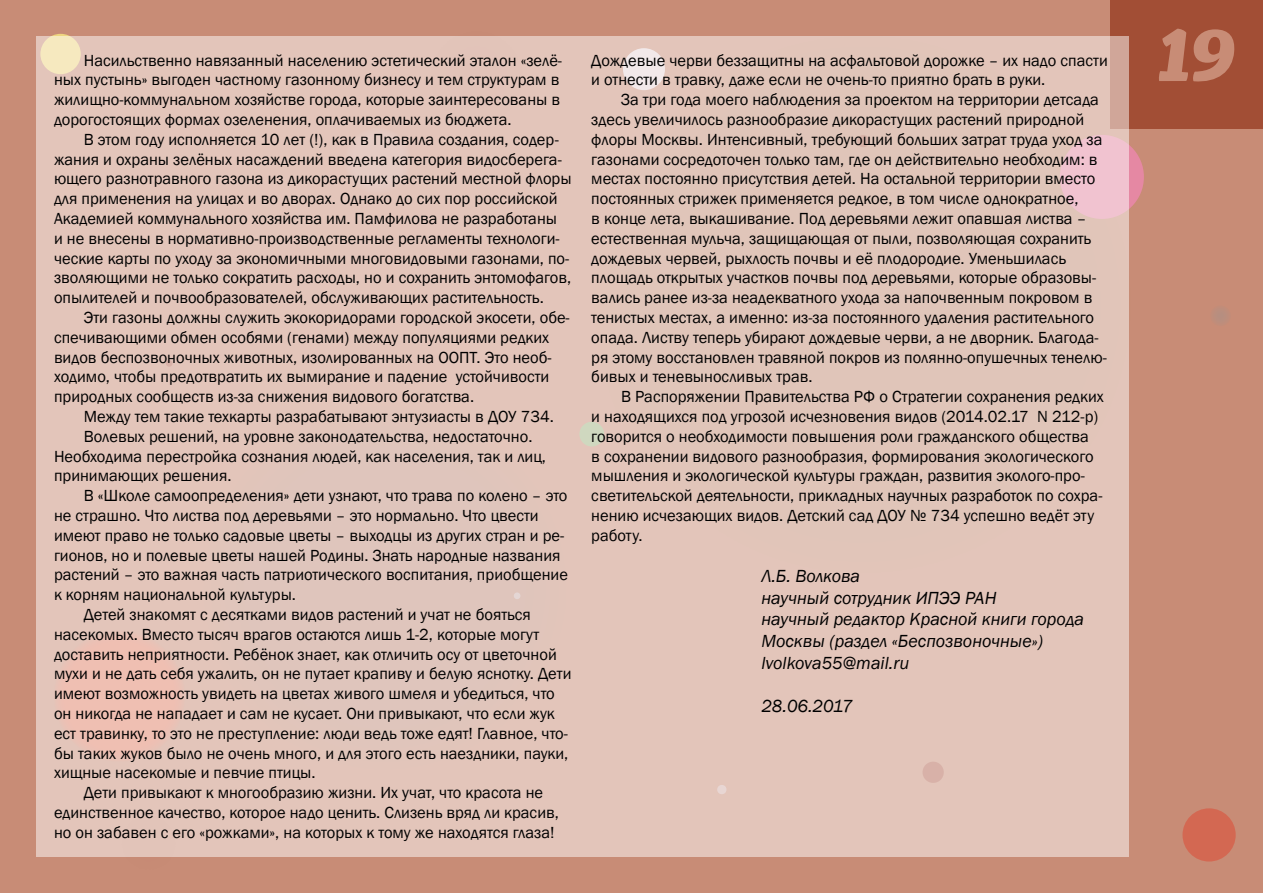
<style>
.page{position:relative;width:1263px;height:893px;background:#c88c76}
.page>*{position:absolute;margin:0;border:0;box-sizing:border-box;transform-origin:0 0}
.t1{font:700 72px "Kiddy Kitty";color:#c88c76}
.t2{font:italic 18px/21.6px "Franklin Gothic";color:#000}
.t3{font:16.5px/19.8px "Franklin Gothic";color:#000}
</style>
<div class="page">
<div style="left:1060px;top:135px;width:84px;height:84px;background:#e588a3;border-radius:50%"></div>
<div style="left:40px;top:34px;width:41px;height:40px;background:#eed580;border-radius:50%"></div>
<div style="left:1182px;top:808px;width:54px;height:53px;background:#d36852;border-radius:50%"></div>
<div style="left:1210px;top:305px;width:21px;height:21px;background:#bd8d7c;border-radius:50%"></div>
<div style="left:1110px;top:0;width:153px;height:128px;background:#a24e35"></div>
<div style="left:36px;top:36px;width:1093px;height:821px;background:#e3c5ba"></div>
<p class="t3" style="left:84px;top:51px;width:480px">Насильственно навязанный населению эстетический эталон «зелё-</p>
<p class="t3" style="left:54px;top:70px;width:507px">ных пустынь» выгоден частному газонному бизнесу и тем структурам в</p>
<p class="t3" style="left:54px;top:90px;width:508px">жилищно-коммунальном хозяйстве города, которые заинтересованы в дорогостоящих формах озеленения, оплачиваемых из бюджета.</p>
<p class="t3" style="left:54px;top:130px;width:519px;text-indent:30px">В этом году исполняется 10 лет (!), как в Правила создания, содер&shy;жания и охраны зелёных насаждений введена категория видосберега&shy;ющего разнотравного газона из дикорастущих растений местной флоры для применения на улицах и во дворах. Однако до сих пор российской Академией коммунального хозяйства им. Памфилова не разработаны<br>и не внесены в нормативно-производственные регламенты технологи&shy;ческие карты по уходу за экономичными многовидовыми газонами, по&shy;зволяющими не только сократить расходы, но и сохранить энтомофагов, опылителей и почвообразователей, обслуживающих растительность.</p>
<p class="t3" style="left:54px;top:308px;width:517px;text-indent:30px">Эти газоны должны служить экокоридорами городской экосети, обе&shy;спечивающими обмен особями (генами) между популяциями редких видов беспозвоночных животных, изолированных на ООПТ. Это необ&shy;ходимо, чтобы предотвратить их вымирание и падение устойчивости природных сообществ из-за снижения видового богатства.</p>
<p class="t3" style="left:84px;top:407px;width:471px">Между тем такие техкарты разрабатывают энтузиасты в ДОУ 734.</p>
<p class="t3" style="left:84px;top:427px;width:450px">Волевых решений, на уровне законодательства, недостаточно.</p>
<p class="t3" style="left:54px;top:447px;width:493px">Необходима перестройка сознания людей, как населения, так и лиц,</p>
<p class="t3" style="left:54px;top:466px;width:179px">принимающих решения.</p>
<p class="t3" style="left:84px;top:486px;width:485px">В «Школе самоопределения» дети узнают, что трава по колено – это</p>
<p class="t3" style="left:54px;top:506px;width:486px">не страшно. Что листва под деревьями – это нормально. Что цвести</p>
<p class="t3" style="left:54px;top:526px;width:512px">имеют право не только садовые цветы – выходцы из других стран и ре-</p>
<p class="t3" style="left:54px;top:546px;width:508px">гионов, но и полевые цветы нашей Родины. Знать народные названия</p>
<p class="t3" style="left:54px;top:565px;width:515px">растений – это важная часть патриотического воспитания, приобщение</p>
<p class="t3" style="left:54px;top:585px;width:244px">к корням национальной культуры.</p>
<p class="t3" style="left:84px;top:605px;width:449px">Детей знакомят с десятками видов растений и учат не бояться</p>
<p class="t3" style="left:54px;top:625px;width:487px">насекомых. Вместо тысяч врагов остаются лишь 1-2, которые могут</p>
<p class="t3" style="left:54px;top:645px;width:504px">доставить неприятности. Ребёнок знает, как отличить осу от цветочной</p>
<p class="t3" style="left:54px;top:664px;width:519px">мухи и не дать себя ужалить, он не путает крапиву и белую яснотку. Дети</p>
<p class="t3" style="left:54px;top:684px;width:502px">имеют возможность увидеть на цветах живого шмеля и убедиться, что</p>
<p class="t3" style="left:54px;top:704px;width:502px">он никогда не нападает и сам не кусает. Они привыкают, что если жук</p>
<p class="t3" style="left:54px;top:724px;width:515px">ест травинку, то это не преступление: люди ведь тоже едят! Главное, что-</p>
<p class="t3" style="left:54px;top:744px;width:516px">бы таких жуков было не очень много, и для этого есть наездники, пауки,</p>
<p class="t3" style="left:54px;top:763px;width:263px">хищные насекомые и певчие птицы.</p>
<p class="t3" style="left:84px;top:783px;width:461px">Дети привыкают к многообразию жизни. Их учат, что красота не</p>
<p class="t3" style="left:54px;top:803px;width:506px">единственное качество, которое надо ценить. Слизень вряд ли красив,</p>
<p class="t3" style="left:54px;top:823px;width:502px">но он забавен с его «рожками», на которых к тому же находятся глаза!</p>
<p class="t3" style="left:591px;top:51px;width:518px">Дождевые черви беззащитны на асфальтовой дорожке – их надо спасти и отнести в травку, даже если не очень-то приятно брать в руки.</p>
<p class="t3" style="left:591px;top:90px;width:517px;text-indent:30px">За три года моего наблюдения за проектом на территории детсада здесь увеличилось разнообразие дикорастущих растений природной флоры Москвы. Интенсивный, требующий больших затрат труда уход за газонами сосредоточен только там, где он действительно необходим: в местах постоянно присутствия детей. На остальной территории вместо постоянных стрижек применяется редкое, в том числе однократное,<br>в конце лета, выкашивание. Под деревьями лежит опавшая листва – естественная мульча, защищающая от пыли, позволяющая сохранить дождевых червей, рыхлость почвы и её плодородие. Уменьшилась площадь открытых участков почвы под деревьями, которые образовы&shy;вались ранее из-за неадекватного ухода за напочвенным покровом в тенистых местах, а именно: из-за постоянного удаления растительного опада. Листву теперь убирают дождевые черви, а не дворник. Благода&shy;ря этому восстановлен травяной покров из полянно-опушечных тенелю&shy;бивых и теневыносливых трав.</p>
<p class="t3" style="left:591px;top:387px;width:514px;text-indent:30px">В Распоряжении Правительства РФ о Стратегии сохранения редких и находящихся под угрозой исчезновения видов (2014.02.17 N 212-р) говорится о необходимости повышения роли гражданского общества<br>в сохранении видового разнообразия, формирования экологического мышления и экологической культуры граждан, развития эколого-про&shy;светительской деятельности, прикладных научных разработок по сохра&shy;нению исчезающих видов. Детский сад ДОУ № 734 успешно ведёт эту работу.</p>
<p class="t2" style="left:761px;top:566px;width:324px">Л.Б. Волкова<br>научный сотрудник ИПЭЭ РАН<br>научный редактор Красной книги города<br>Москвы (раздел «Беспозвоночные») lvolkova55@mail.ru</p>
<p class="t2" style="left:761px;top:695px;width:93px">28.06.2017</p>
<h1 class="t1" style="left:1157px;top:13px;width:87px">19</h1>
</div>
